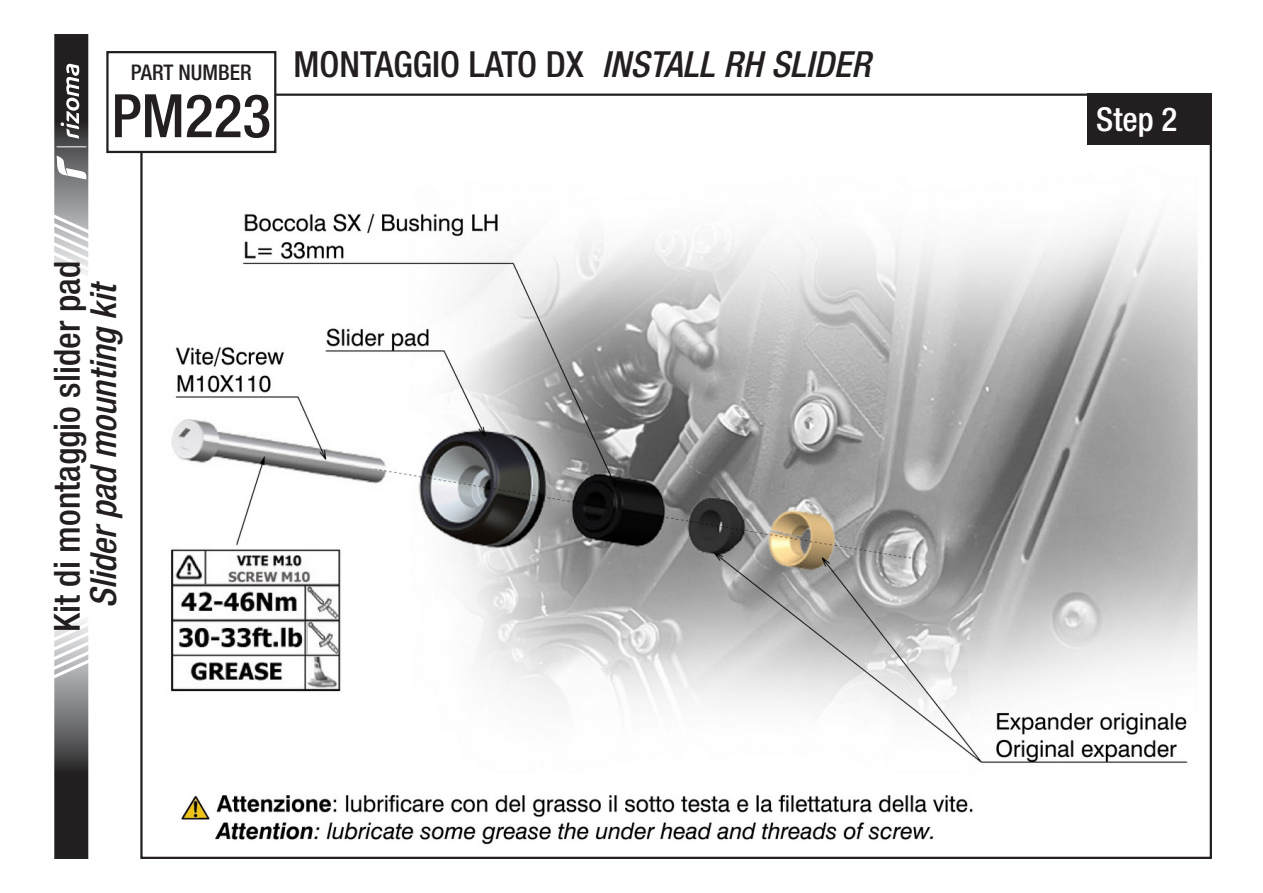
<style>
.page{position:relative;width:1263px;height:893px;background:#fff}
.page>*{position:absolute;margin:0;border:0;box-sizing:border-box;transform-origin:0 0}
.t1{font:500 condensed 60px "Helvetica Neue LT Std";color:#231f20}
.t2{font:500 condensed 36px "Helvetica Neue LT Std";color:#231f20}
.t3{font:italic 500 condensed 36px "Helvetica Neue LT Std";color:#231f20}
.t4{font:500 condensed 33px "Helvetica Neue LT Std";color:#fff}
.t5{font:500 condensed 21.6px "Helvetica Neue LT Std";color:#231f20}
.s1{font-style:italic}
</style>
<div class="page">
<img style="left:150px;top:104px;width:1048px;height:741px">
<div style="left:1088px;top:94px;width:124px;height:51px;background:#231f20"></div>
<svg style="left:54px;top:620px;width:35px;height:239px"></svg>
<svg style="left:54px;top:34px;width:35px;height:240px"></svg>
<div style="left:107px;top:52px;width:168px;height:100px;background:#fff"></div>
<div style="left:106px;top:51px;width:170px;height:102px;border:2px solid #231f20"></div>
<p class="t5" style="left:131px;top:59px;width:122px">PART NUMBER</p>
<h1 class="t1" style="left:111px;top:80px;width:161px">PM223</h1>
<p class="t2" style="left:293px;top:42px;width:578px">MONTAGGIO LATO DX <span class="s1">INSTALL RH SLIDER</span></p>
<p class="t2" style="left:46px;top:632px;width:373px;rotate:-90deg">Kit di montaggio slider pad</p>
<p class="t3" style="left:82px;top:608px;width:328px;rotate:-90deg">Slider pad mounting kit</p>
<p class="t4" style="left:1096px;top:99px;width:83px">Step 2</p>
</div>
